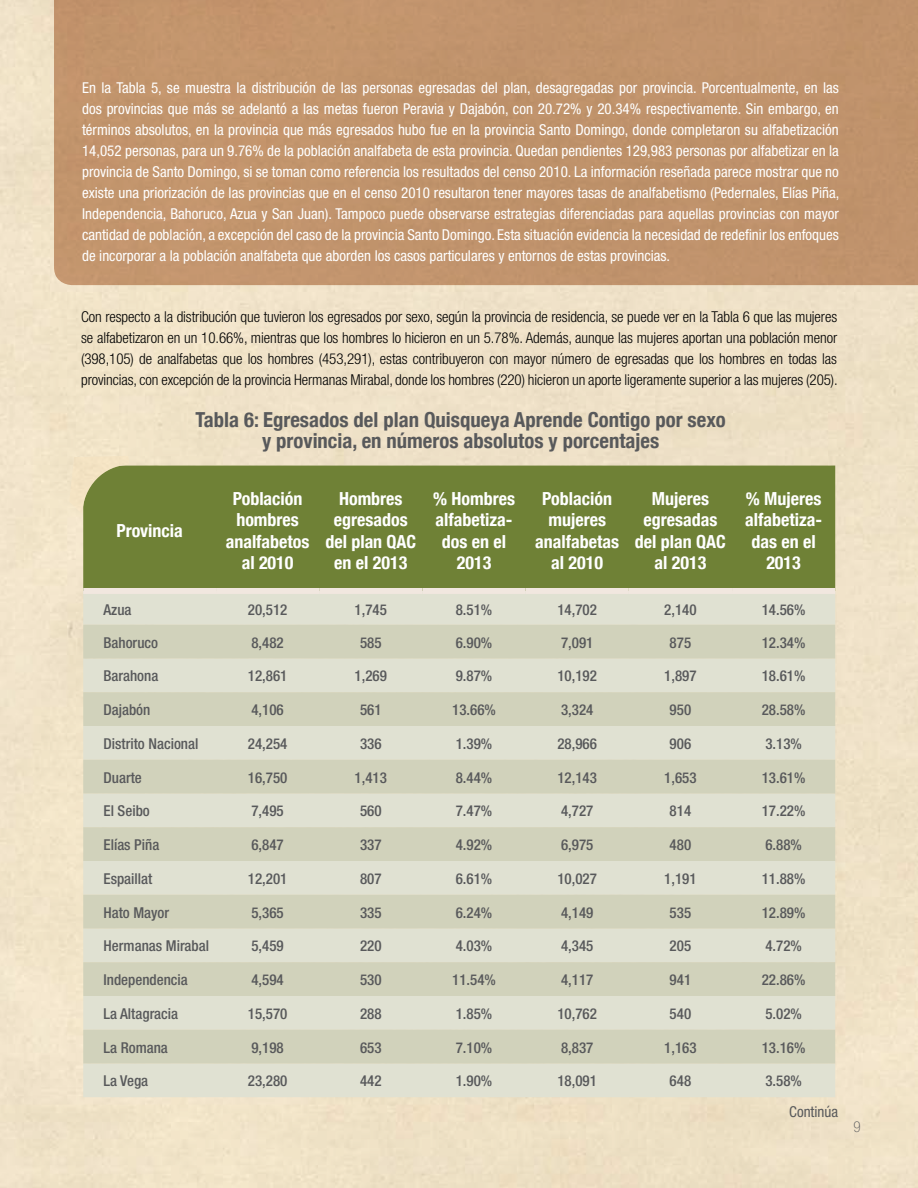
<style>
.page{position:relative;width:918px;height:1188px;background:#fff}
.page>*{position:absolute;margin:0;border:0;box-sizing:border-box;transform-origin:0 0}
.t1{font:700 condensed 20.7px/20.7px "Helvetica Neue";color:#58595b;text-align:center}
.t2{font:700 condensed 18px/21.6px "Helvetica Neue";color:#fff;text-align:center}
.t3{font:condensed 15px/21px "Helvetica Neue";color:#fff;text-align:justify}
.t4{font:500 condensed 15px "Helvetica Neue";color:#58595b}
.t5{font:300 condensed 15px/21px "Helvetica Neue";letter-spacing:-.005em;color:#000;text-align:justify}
.t6{font:condensed 15px "Helvetica Neue";color:#58595b}
.t7{font:100 condensed 15px "Helvetica Neue";color:#58595b}
</style>
<div class="page">
<div style="left:54px;top:0;width:864px;height:285px;background:#c1936c"></div>
<div style="left:83px;top:466px;width:752px;height:122px;background:#6f8136"></div>
<div style="left:83px;top:594px;width:752px;height:503px;background:#e0e1d2"></div>
<svg style="left:83px;top:625px;width:752px;height:438px;background:#d8d8c5"></svg>
<div style="left:83px;top:588px;width:133px;height:6px;background:#f1e7df"></div>
<div style="left:216px;top:588px;width:103px;height:6px;background:#f1e7df"></div>
<div style="left:319px;top:588px;width:103px;height:6px;background:#f1e7df"></div>
<div style="left:422px;top:588px;width:104px;height:6px;background:#f1e7df"></div>
<div style="left:629px;top:588px;width:103px;height:6px;background:#f1e7df"></div>
<div style="left:526px;top:588px;width:103px;height:6px;background:#f1e7df"></div>
<div style="left:732px;top:588px;width:103px;height:6px;background:#f1e7df"></div>
<img style="left:69px;top:456px;width:61px;height:58px">
<p class="t3" style="left:82px;top:77px;width:759px">En la Tabla 5, se muestra la distribución de las personas egresadas del plan, desagregadas por provincia. Porcentualmente, en las dos provincias que más se adelantó a las metas fueron Peravia y Dajabón, con 20.72% y 20.34% respectivamente. Sin embargo, en términos absolutos, en la provincia que más egresados hubo fue en la provincia Santo Domingo, donde completaron su alfabetización 14,052 personas, para un 9.76% de la población analfabeta de esta provincia. Quedan pendientes 129,983 personas por alfabetizar en la provincia de Santo Domingo, si se toman como referencia los resultados del censo 2010. La información reseñada parece mostrar que no existe una priorización de las provincias que en el censo 2010 resultaron tener mayores tasas de analfabetismo (Pedernales, Elías Piña, Independencia, Bahoruco, Azua y San Juan). Tampoco puede observarse estrategias diferenciadas para aquellas provincias con mayor cantidad de población, a excepción del caso de la provincia Santo Domingo. Esta situación evidencia la necesidad de redefinir los enfoques de incorporar a la población analfabeta que aborden los casos particulares y entornos de estas provincias.</p>
<p class="t5" style="left:81px;top:306px;width:758px">Con respecto a la distribución que tuvieron los egresados por sexo, según la provincia de residencia, se puede ver en la Tabla 6 que las mujeres se alfabetizaron en un 10.66%, mientras que los hombres lo hicieron en un 5.78%. Además, aunque las mujeres aportan una población menor (398,105) de analfabetas que los hombres (453,291), estas contribuyeron con mayor número de egresadas que los hombres en todas las provincias, con excepción de la provincia Hermanas Mirabal, donde los hombres (220) hicieron un aporte ligeramente superior a las mujeres (205).</p>
<h1 class="t1" style="left:195px;top:408px;width:532px">Tabla 6: Egresados del plan Quisqueya Aprende Contigo por sexo y provincia, en números absolutos y porcentajes</h1>
<p class="t2" style="left:116px;top:518px;width:68px">Provincia</p>
<p class="t2" style="left:226px;top:486px;width:85px">Población hombres analfabetos al 2010</p>
<p class="t2" style="left:325px;top:486px;width:92px">Hombres egresados del plan QAC en el 2013</p>
<p class="t2" style="left:433px;top:486px;width:83px">% Hombres alfabetiza&shy;dos en el<br>2013</p>
<p class="t2" style="left:535px;top:486px;width:85px">Población mujeres analfabetas al 2010</p>
<p class="t2" style="left:635px;top:486px;width:92px">Mujeres egresadas del plan QAC al 2013</p>
<p class="t2" style="left:745px;top:486px;width:78px">% Mujeres alfabetiza&shy;das en el<br>2013</p>
<p class="t4" style="left:104px;top:601px;width:30px">Azua</p>
<p class="t4" style="left:248px;top:601px;width:41px">20,512</p>
<p class="t4" style="left:355px;top:601px;width:34px">1,745</p>
<p class="t4" style="left:456px;top:601px;width:38px">8.51%</p>
<p class="t4" style="left:557px;top:601px;width:41px">14,702</p>
<p class="t4" style="left:664px;top:601px;width:34px">2,140</p>
<p class="t4" style="left:762px;top:601px;width:45px">14.56%</p>
<p class="t4" style="left:104px;top:633px;width:56px">Bahoruco</p>
<p class="t4" style="left:251px;top:633px;width:34px">8,482</p>
<p class="t4" style="left:360px;top:633px;width:23px">585</p>
<p class="t4" style="left:456px;top:633px;width:38px">6.90%</p>
<p class="t4" style="left:561px;top:633px;width:34px">7,091</p>
<p class="t4" style="left:670px;top:633px;width:23px">875</p>
<p class="t4" style="left:762px;top:633px;width:45px">12.34%</p>
<p class="t4" style="left:104px;top:667px;width:56px">Barahona</p>
<p class="t4" style="left:248px;top:667px;width:41px">12,861</p>
<p class="t4" style="left:355px;top:667px;width:34px">1,269</p>
<p class="t4" style="left:456px;top:667px;width:38px">9.87%</p>
<p class="t4" style="left:557px;top:667px;width:41px">10,192</p>
<p class="t4" style="left:664px;top:667px;width:34px">1,897</p>
<p class="t4" style="left:762px;top:667px;width:45px">18.61%</p>
<p class="t4" style="left:104px;top:701px;width:48px">Dajabón</p>
<p class="t4" style="left:251px;top:701px;width:34px">4,106</p>
<p class="t4" style="left:360px;top:701px;width:23px">561</p>
<p class="t4" style="left:452px;top:701px;width:45px">13.66%</p>
<p class="t4" style="left:561px;top:701px;width:34px">3,324</p>
<p class="t4" style="left:670px;top:701px;width:23px">950</p>
<p class="t4" style="left:762px;top:701px;width:45px">28.58%</p>
<p class="t4" style="left:104px;top:734px;width:96px">Distrito Nacional</p>
<p class="t4" style="left:248px;top:734px;width:41px">24,254</p>
<p class="t4" style="left:360px;top:734px;width:23px">336</p>
<p class="t4" style="left:456px;top:734px;width:38px">1.39%</p>
<p class="t4" style="left:557px;top:734px;width:41px">28,966</p>
<p class="t4" style="left:670px;top:734px;width:23px">906</p>
<p class="t4" style="left:765px;top:734px;width:38px">3.13%</p>
<p class="t4" style="left:104px;top:768px;width:40px">Duarte</p>
<p class="t4" style="left:248px;top:768px;width:41px">16,750</p>
<p class="t4" style="left:355px;top:768px;width:34px">1,413</p>
<p class="t4" style="left:456px;top:768px;width:38px">8.44%</p>
<p class="t4" style="left:557px;top:768px;width:41px">12,143</p>
<p class="t4" style="left:664px;top:768px;width:34px">1,653</p>
<p class="t4" style="left:762px;top:768px;width:45px">13.61%</p>
<p class="t4" style="left:104px;top:802px;width:48px">El Seibo</p>
<p class="t4" style="left:251px;top:802px;width:34px">7,495</p>
<p class="t4" style="left:360px;top:802px;width:23px">560</p>
<p class="t4" style="left:456px;top:802px;width:38px">7.47%</p>
<p class="t4" style="left:561px;top:802px;width:34px">4,727</p>
<p class="t4" style="left:670px;top:802px;width:23px">814</p>
<p class="t4" style="left:762px;top:802px;width:45px">17.22%</p>
<p class="t4" style="left:104px;top:836px;width:57px">Elías Piña</p>
<p class="t4" style="left:251px;top:836px;width:34px">6,847</p>
<p class="t4" style="left:360px;top:836px;width:23px">337</p>
<p class="t4" style="left:456px;top:836px;width:38px">4.92%</p>
<p class="t4" style="left:561px;top:836px;width:34px">6,975</p>
<p class="t4" style="left:670px;top:836px;width:23px">480</p>
<p class="t4" style="left:765px;top:836px;width:38px">6.88%</p>
<p class="t4" style="left:104px;top:869px;width:50px">Espaillat</p>
<p class="t4" style="left:248px;top:869px;width:41px">12,201</p>
<p class="t4" style="left:360px;top:869px;width:23px">807</p>
<p class="t4" style="left:456px;top:869px;width:38px">6.61%</p>
<p class="t4" style="left:557px;top:869px;width:41px">10,027</p>
<p class="t4" style="left:664px;top:869px;width:34px">1,191</p>
<p class="t4" style="left:762px;top:869px;width:45px">11.88%</p>
<p class="t4" style="left:104px;top:903px;width:67px">Hato Mayor</p>
<p class="t4" style="left:251px;top:903px;width:34px">5,365</p>
<p class="t4" style="left:360px;top:903px;width:23px">335</p>
<p class="t4" style="left:456px;top:903px;width:38px">6.24%</p>
<p class="t4" style="left:561px;top:903px;width:34px">4,149</p>
<p class="t4" style="left:670px;top:903px;width:23px">535</p>
<p class="t4" style="left:762px;top:903px;width:45px">12.89%</p>
<p class="t4" style="left:104px;top:937px;width:107px">Hermanas Mirabal</p>
<p class="t4" style="left:251px;top:937px;width:34px">5,459</p>
<p class="t4" style="left:360px;top:937px;width:23px">220</p>
<p class="t4" style="left:456px;top:937px;width:38px">4.03%</p>
<p class="t4" style="left:561px;top:937px;width:34px">4,345</p>
<p class="t4" style="left:670px;top:937px;width:23px">205</p>
<p class="t4" style="left:765px;top:937px;width:38px">4.72%</p>
<p class="t4" style="left:104px;top:971px;width:86px">Independencia</p>
<p class="t4" style="left:251px;top:971px;width:34px">4,594</p>
<p class="t4" style="left:360px;top:971px;width:23px">530</p>
<p class="t4" style="left:452px;top:971px;width:45px">11.54%</p>
<p class="t4" style="left:561px;top:971px;width:34px">4,117</p>
<p class="t4" style="left:670px;top:971px;width:23px">941</p>
<p class="t4" style="left:762px;top:971px;width:45px">22.86%</p>
<p class="t4" style="left:104px;top:1004px;width:76px">La Altagracia</p>
<p class="t4" style="left:248px;top:1004px;width:41px">15,570</p>
<p class="t4" style="left:360px;top:1004px;width:23px">288</p>
<p class="t4" style="left:456px;top:1004px;width:38px">1.85%</p>
<p class="t4" style="left:557px;top:1004px;width:41px">10,762</p>
<p class="t4" style="left:670px;top:1004px;width:23px">540</p>
<p class="t4" style="left:765px;top:1004px;width:38px">5.02%</p>
<p class="t4" style="left:104px;top:1038px;width:66px">La Romana</p>
<p class="t4" style="left:251px;top:1038px;width:34px">9,198</p>
<p class="t4" style="left:360px;top:1038px;width:23px">653</p>
<p class="t4" style="left:456px;top:1038px;width:38px">7.10%</p>
<p class="t4" style="left:561px;top:1038px;width:34px">8,837</p>
<p class="t4" style="left:664px;top:1038px;width:34px">1,163</p>
<p class="t4" style="left:762px;top:1038px;width:45px">13.16%</p>
<p class="t4" style="left:104px;top:1072px;width:46px">La Vega</p>
<p class="t4" style="left:248px;top:1072px;width:41px">23,280</p>
<p class="t4" style="left:360px;top:1072px;width:23px">442</p>
<p class="t4" style="left:456px;top:1072px;width:38px">1.90%</p>
<p class="t4" style="left:557px;top:1072px;width:41px">18,091</p>
<p class="t4" style="left:670px;top:1072px;width:23px">648</p>
<p class="t4" style="left:765px;top:1072px;width:38px">3.58%</p>
<p class="t6" style="left:789px;top:1103px;width:50px">Continúa</p>
<p class="t7" style="left:853px;top:1118px;width:9px">9</p>
</div>
